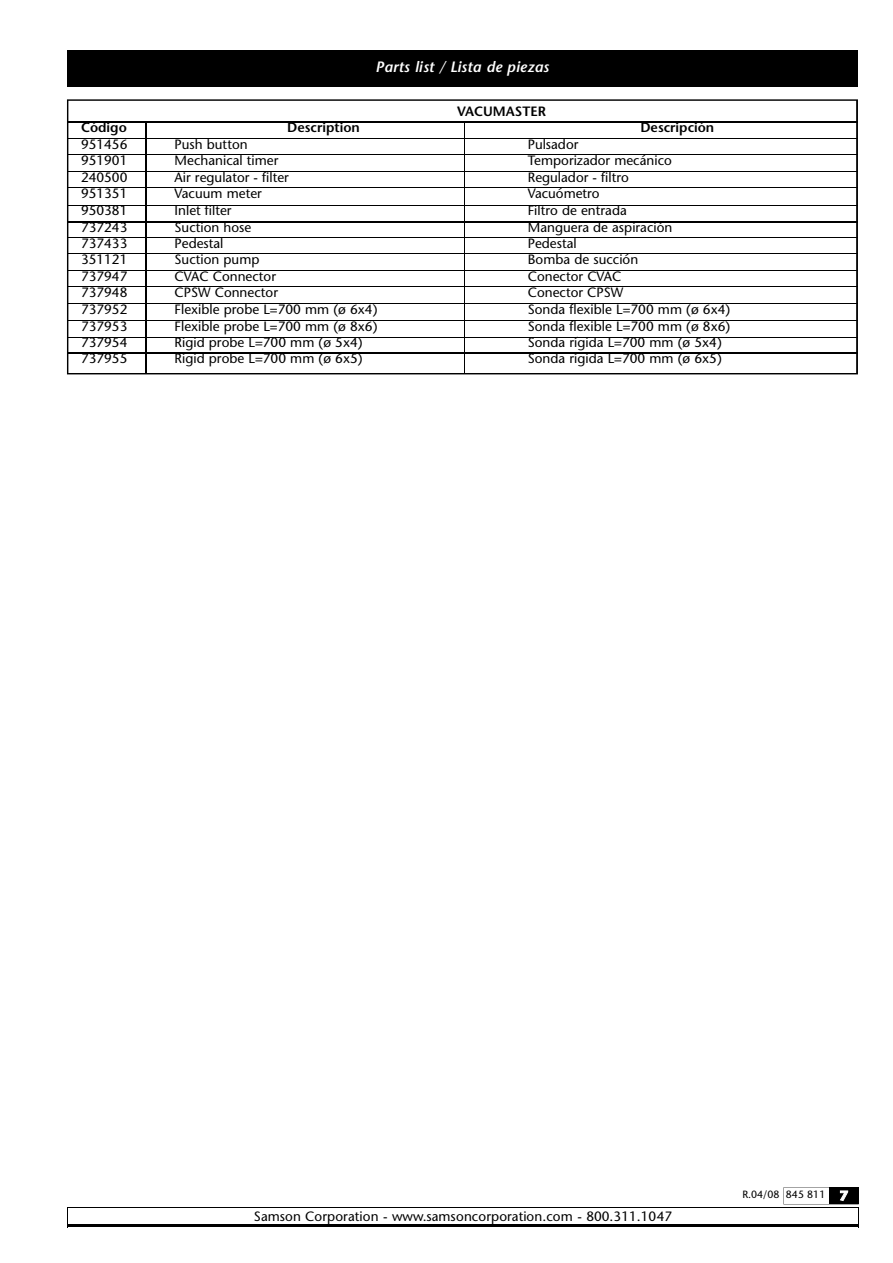
<style>
.page{position:relative;width:893px;height:1263px;background:#fff}
.page>*{position:absolute;margin:0;border:0;box-sizing:border-box;transform-origin:0 0}
.t1{font:italic 600 15px "Stone Sans Std";color:#fff}
.t2{font:500 13.5px "Stone Sans Std";color:#000}
.t3{font:600 13.5px "Stone Sans Std";color:#000}
.t4{font:500 10.5px "Stone Sans Std";color:#000}
.s1{font-weight:700;font-size:13.5px;color:#fff}
</style>
<div class="page">
<hr style="left:68px;top:1224px;width:791px;height:3px;background:#000">
<hr style="left:68px;top:1207px;width:791px;height:1px;background:#000">
<svg style="left:783px;top:1187px;width:76px;height:37px"></svg>
<svg style="left:67px;top:1207px;width:1px;height:20px"></svg>
<svg style="left:67px;top:99px;width:791px;height:275px"></svg>
<hr style="left:67px;top:121px;width:791px;height:2px;background:#000">
<hr style="left:67px;top:221px;width:791px;height:1px;background:#000">
<hr style="left:67px;top:188px;width:791px;height:1px;background:#000">
<hr style="left:67px;top:205px;width:791px;height:1px;background:#000">
<hr style="left:67px;top:237px;width:791px;height:1px;background:#000">
<hr style="left:67px;top:253px;width:791px;height:1px;background:#000">
<hr style="left:67px;top:270px;width:791px;height:1px;background:#000">
<hr style="left:67px;top:287px;width:791px;height:1px;background:#000">
<hr style="left:67px;top:303px;width:791px;height:1px;background:#000">
<hr style="left:67px;top:320px;width:791px;height:1px;background:#000">
<hr style="left:67px;top:337px;width:791px;height:1px;background:#000">
<hr style="left:67px;top:352px;width:791px;height:2px;background:#000">
<hr style="left:67px;top:138px;width:791px;height:1px;background:#000">
<hr style="left:67px;top:154px;width:791px;height:1px;background:#000">
<hr style="left:67px;top:171px;width:791px;height:1px;background:#000">
<div style="left:67px;top:50px;width:791px;height:36px;background:#000"></div>
<hr style="left:146px;top:122px;width:1px;height:251px;background:#000">
<hr style="left:464px;top:122px;width:1px;height:251px;background:#000">
<p class="t1" style="left:375px;top:61px;width:175px">Parts list / Lista de piezas</p>
<p class="t3" style="left:457px;top:106px;width:90px">VACUMASTER</p>
<p class="t3" style="left:81px;top:123px;width:47px">Código</p>
<p class="t3" style="left:287px;top:123px;width:74px">Description</p>
<p class="t3" style="left:640px;top:123px;width:75px">Descripción</p>
<p class="t2" style="left:81px;top:139px;width:48px">951456</p>
<p class="t2" style="left:175px;top:139px;width:75px">Push button</p>
<p class="t2" style="left:528px;top:139px;width:52px">Pulsador</p>
<p class="t2" style="left:81px;top:155px;width:48px">951901</p>
<p class="t2" style="left:175px;top:155px;width:105px">Mechanical timer</p>
<p class="t2" style="left:528px;top:155px;width:146px">Temporizador mecánico</p>
<p class="t2" style="left:81px;top:172px;width:48px">240500</p>
<p class="t2" style="left:175px;top:172px;width:116px">Air regulator - filter</p>
<p class="t2" style="left:528px;top:172px;width:103px">Regulador - filtro</p>
<p class="t2" style="left:81px;top:188px;width:48px">951351</p>
<p class="t2" style="left:175px;top:188px;width:89px">Vacuum meter</p>
<p class="t2" style="left:528px;top:188px;width:73px">Vacuómetro</p>
<p class="t2" style="left:81px;top:205px;width:48px">950381</p>
<p class="t2" style="left:175px;top:205px;width:59px">Inlet filter</p>
<p class="t2" style="left:528px;top:205px;width:101px">Filtro de entrada</p>
<p class="t2" style="left:81px;top:222px;width:48px">737243</p>
<p class="t2" style="left:175px;top:222px;width:78px">Suction hose</p>
<p class="t2" style="left:528px;top:222px;width:146px">Manguera de aspiración</p>
<p class="t2" style="left:81px;top:238px;width:48px">737433</p>
<p class="t2" style="left:175px;top:238px;width:50px">Pedestal</p>
<p class="t2" style="left:528px;top:238px;width:50px">Pedestal</p>
<p class="t2" style="left:81px;top:254px;width:48px">351121</p>
<p class="t2" style="left:175px;top:254px;width:86px">Suction pump</p>
<p class="t2" style="left:528px;top:254px;width:112px">Bomba de succión</p>
<p class="t2" style="left:81px;top:271px;width:48px">737947</p>
<p class="t2" style="left:175px;top:271px;width:103px">CVAC Connector</p>
<p class="t2" style="left:528px;top:271px;width:95px">Conector CVAC</p>
<p class="t2" style="left:81px;top:287px;width:48px">737948</p>
<p class="t2" style="left:175px;top:287px;width:105px">CPSW Connector</p>
<p class="t2" style="left:528px;top:287px;width:97px">Conector CPSW</p>
<p class="t2" style="left:81px;top:304px;width:48px">737952</p>
<p class="t2" style="left:175px;top:304px;width:204px">Flexible probe L=700 mm (ø 6x4)</p>
<p class="t2" style="left:528px;top:304px;width:204px">Sonda flexible L=700 mm (ø 6x4)</p>
<p class="t2" style="left:81px;top:321px;width:48px">737953</p>
<p class="t2" style="left:175px;top:321px;width:204px">Flexible probe L=700 mm (ø 8x6)</p>
<p class="t2" style="left:528px;top:321px;width:204px">Sonda flexible L=700 mm (ø 8x6)</p>
<p class="t2" style="left:81px;top:337px;width:48px">737954</p>
<p class="t2" style="left:175px;top:337px;width:189px">Rigid probe L=700 mm (ø 5x4)</p>
<p class="t2" style="left:528px;top:337px;width:195px">Sonda rígida L=700 mm (ø 5x4)</p>
<p class="t2" style="left:81px;top:353px;width:48px">737955</p>
<p class="t2" style="left:175px;top:353px;width:189px">Rigid probe L=700 mm (ø 6x5)</p>
<p class="t2" style="left:528px;top:353px;width:195px">Sonda rígida L=700 mm (ø 6x5)</p>
<p class="t2" style="left:254px;top:1210px;width:420px">Samson Corporation - www.samsoncorporation.com - 800.311.1047</p>
<p class="t4" style="left:742px;top:1190px;width:107px">R.04/08 845 811 <span class="s1">7</span></p>
</div>
